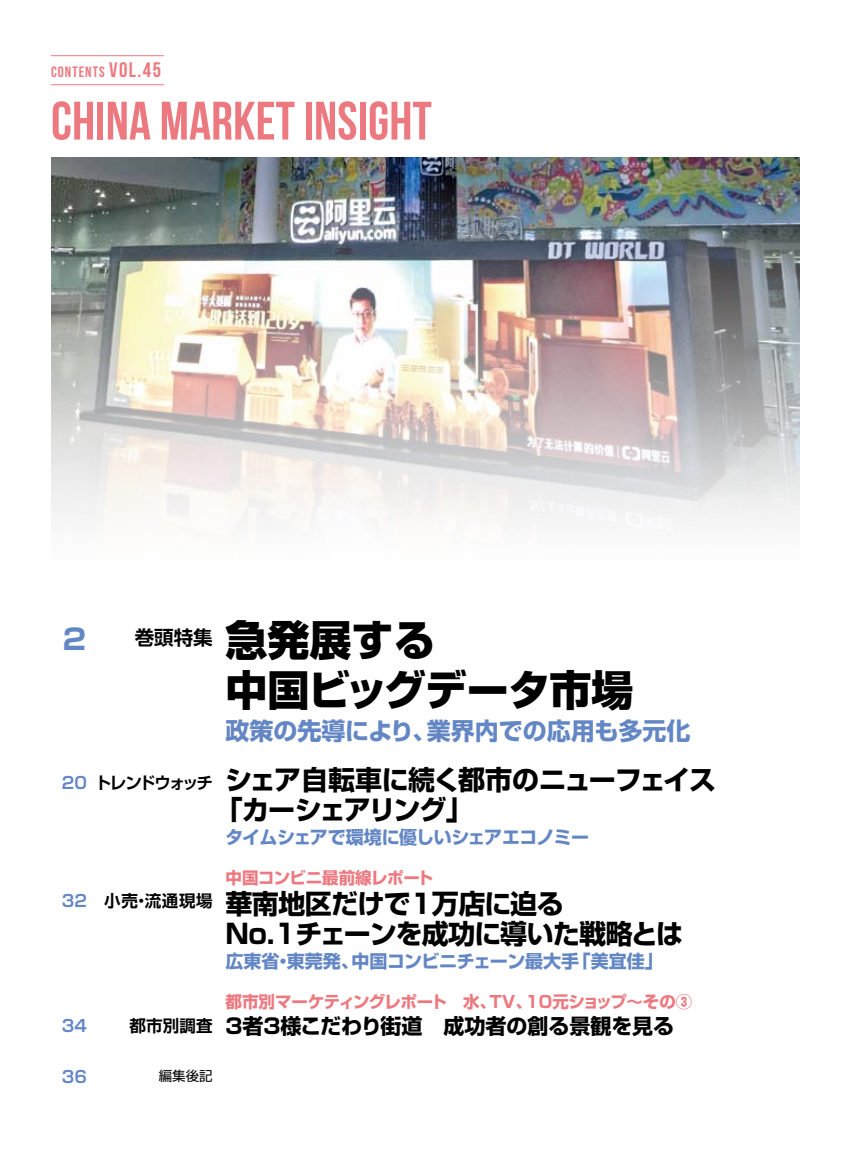
<style>
.page{position:relative;width:851px;height:1149px;background:#fff}
.page>*{position:absolute;margin:0;border:0;box-sizing:border-box;transform-origin:0 0}
.t1{font:54px "Bebas Neue";letter-spacing:.005em;color:#ed7980}
.t2{font:800 42px/49.5px "Shin Go Pro";letter-spacing:-.01em;color:#000}
.t3{font:700 28.5px "Shin Go Pro";color:#6386c4}
.t4{font:700 27px/30px "Shin Go Pro";letter-spacing:-.03em;color:#000}
.t5{font:700 24px "Shin Go Pro";color:#6386c4}
.t6{font:700 21px "Shin Go Pro";color:#000}
.t7{font:700 18px "Shin Go Pro";letter-spacing:-.02em;color:#6386c4}
.t8{font:700 16.5px "Shin Go Pro";letter-spacing:-.025em;color:#ed7980}
.t9{font:700 16.5px "Shin Go Pro De";letter-spacing:.01em;color:#000}
.t10{font:700 16.5px "Shin Go Pro De";color:#6386c4}
.t11{font:15px "Bebas Neue";letter-spacing:.07em;color:#ed7980}
.t12{font:13.5px "Shin Go Pro";color:#000}
.s1{font-size:21px}
.s2{font-family:"Shin Go Pro De";font-size:16.5px;color:#6386c4}
.s3{font-family:"Shin Go Pro De";font-size:16.5px}
.s4{color:#6386c4}
</style>
<div class="page">
<img style="left:51px;top:157px;width:748px;height:365px">
<hr style="left:51px;top:84px;width:113px;height:1px;background:#ed7980">
<hr style="left:51px;top:55px;width:113px;height:1px;background:#ed7980">
<svg style="left:53px;top:427px;width:670px;height:99px"></svg>
<p class="t11" style="left:51px;top:64px;width:111px">CONTENTS <span class="s1">VOL.45</span></p>
<h1 class="t1" style="left:51px;top:91px;width:382px">CHINA MARKET INSIGHT</h1>
<p class="t3" style="left:63px;top:616px;width:25px">2</p>
<h2 class="t2" style="left:225px;top:610px;width:409px;text-indent:-91px"><sup>巻頭特集</sup> 急発展する<br>中国ビッグデータ市場</h2>
<p class="t5" style="left:225px;top:711px;width:466px">政策の先導により、業界内での応用も多元化</p>
<p class="t4" style="left:216px;top:761px;width:502px;text-indent:-154px"><span class="s2">20</span> <span class="s3">トレンドウォッチ</span> シェア自転車に続く都市のニューフェイス「カーシェアリング」</p>
<p class="t7" style="left:225px;top:822px;width:365px">タイムシェアで環境に優しいシェアエコノミー</p>
<p class="t9" style="left:62px;top:887px;width:152px"><span class="s4">32</span> 小売・流通現場</p>
<p class="t10" style="left:62px;top:1011px;width:27px">34</p>
<p class="t9" style="left:129px;top:1011px;width:85px">都市別調査</p>
<p class="t8" style="left:225px;top:864px;width:209px">中国コンビニ最前線レポート</p>
<p class="t4" style="left:225px;top:885px;width:459px">華南地区だけで1万店に迫る<br>No.1チェーンを成功に導いた戦略とは</p>
<p class="t7" style="left:225px;top:946px;width:438px">広東省・東莞発、中国コンビニチェーン最大手「美宜佳」</p>
<p class="t8" style="left:225px;top:988px;width:468px">都市別マーケティングレポート　水、ＴＶ、10元ショップ〜その③</p>
<p class="t6" style="left:223px;top:1008px;width:452px">３者３様こだわり街道　成功者の創る景観を見る</p>
<p class="t10" style="left:62px;top:1062px;width:27px">36</p>
<p class="t12" style="left:159px;top:1064px;width:55px">編集後記</p>
</div>
